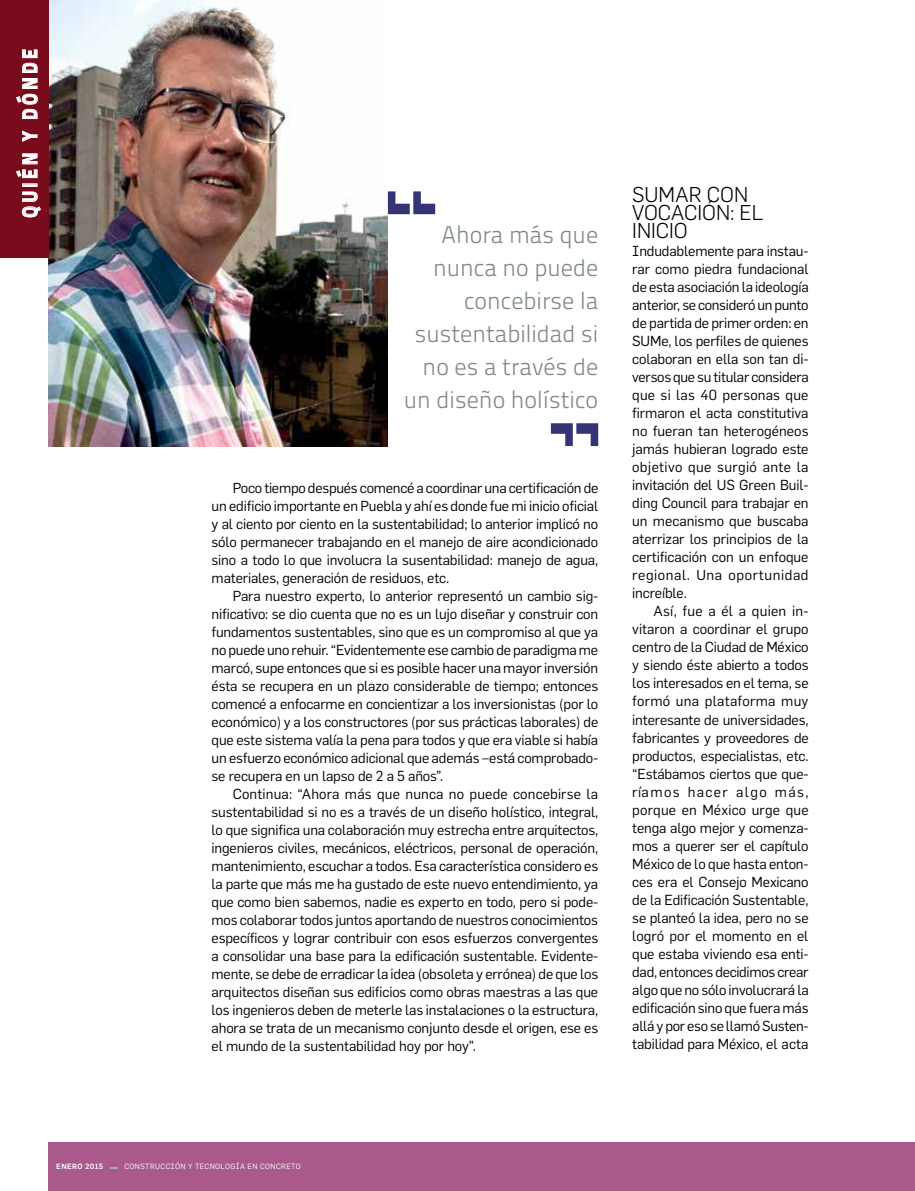
<style>
.page{position:relative;width:915px;height:1191px;background:#fff}
.page>*{position:absolute;margin:0;border:0;box-sizing:border-box;transform-origin:0 0}
.t1{font:300 24px/33px "Titillium Text 22 L";color:#7d878e;text-align:right}
.t2{font:300 21px/18px "Flama";color:#000}
.t3{font:800 21px "Titillium Text 22 L";letter-spacing:.2em;color:#fff;scale:.85 1}
.t4{font:14.25px/18px "Flama";letter-spacing:-.01em;color:#000;text-align:justify}
.t5{font:7.5px "Flama";letter-spacing:.05em;color:#fff}
.t6{font:500 7.5px "Flama";letter-spacing:.05em;color:#fff}
</style>
<div class="page">
<img style="left:49px;top:0;width:339px;height:446px">
<div style="left:49px;top:1142px;width:865px;height:49px;background:#a9598c"></div>
<svg style="left:388px;top:191px;width:47px;height:23px"></svg>
<svg style="left:550px;top:423px;width:48px;height:23px"></svg>
<div style="left:0;top:0;width:49px;height:257px;background:#780c1c"></div>
<svg style="left:22px;top:191px;width:19px;height:26px"></svg>
<svg style="left:16px;top:153px;width:22px;height:25px"></svg>
<svg style="left:22px;top:130px;width:16px;height:12px"></svg>
<svg style="left:16px;top:49px;width:22px;height:70px"></svg>
<svg style="left:110px;top:1167px;width:7px;height:2px"></svg>
<h2 class="t3" style="left:13px;top:217px;width:200px;rotate:-90deg">QUIÉN Y DÓNDE</h2>
<h1 class="t1" style="left:403px;top:217px;width:196px">Ahora más que nunca no puede concebirse la sustentabilidad si no es a través de un diseño holístico</h1>
<p class="t4" style="left:211px;top:479px;width:388px;text-indent:21px">Poco tiempo después comencé a coordinar una certificación de un edificio importante en Puebla y ahí es donde fue mi inicio oficial y al ciento por ciento en la sustentabilidad; lo anterior implicó no sólo permanecer trabajando en el manejo de aire acondicionado sino a todo lo que involucra la susentabilidad: manejo de agua, materiales, generación de residuos, etc.</p>
<p class="t4" style="left:211px;top:587px;width:388px;text-indent:21px">Para nuestro experto, lo anterior representó un cambio sig&shy;nificativo: se dio cuenta que no es un lujo diseñar y construir con fundamentos sustentables, sino que es un compromiso al que ya no puede uno rehuir. “Evidentemente ese cambio de paradigma me marcó, supe entonces que si es posible hacer una mayor inversión ésta se recupera en un plazo considerable de tiempo; entonces comencé a enfocarme en concientizar a los inversionistas (por lo económico) y a los constructores (por sus prácticas laborales) de que este sistema valía la pena para todos y que era viable si había un esfuerzo económico adicional que además –está comprobado&shy;se recupera en un lapso de 2 a 5 años”.</p>
<p class="t4" style="left:211px;top:785px;width:388px;text-indent:21px">Continua: “Ahora más que nunca no puede concebirse la sustentabilidad si no es a través de un diseño holístico, integral, lo que significa una colaboración muy estrecha entre arquitectos, ingenieros civiles, mecánicos, eléctricos, personal de operación, mantenimiento, escuchar a todos. Esa característica considero es la parte que más me ha gustado de este nuevo entendimiento, ya que como bien sabemos, nadie es experto en todo, pero si pode&shy;mos colaborar todos juntos aportando de nuestros conocimientos específicos y lograr contribuir con esos esfuerzos convergentes a consolidar una base para la edificación sustentable. Evidente&shy;mente, se debe de erradicar la idea (obsoleta y errónea) de que los arquitectos diseñan sus edificios como obras maestras a las que los ingenieros deben de meterle las instalaciones o la estructura, ahora se trata de un mecanismo conjunto desde el origen, ese es el mundo de la sustentabilidad hoy por hoy”.</p>
<h2 class="t2" style="left:632px;top:185px;width:133px">SUMAR CON<br>VOCACIÓN: EL<br>INICIO</h2>
<p class="t4" style="left:632px;top:242px;width:178px">Indudablemente para instau&shy;rar como piedra fundacional de esta asociación la ideología anterior, se consideró un punto de partida de primer orden: en SUMe, los perfiles de quienes colaboran en ella son tan di&shy;versos que su titular considera que si las 40 personas que firmaron el acta constitutiva no fueran tan heterogéneos jamás hubieran logrado este objetivo que surgió ante la invitación del US Green Buil&shy;ding Council para trabajar en un mecanismo que buscaba aterrizar los principios de la certificación con un enfoque regional. Una oportunidad increíble.</p>
<p class="t4" style="left:632px;top:602px;width:178px;text-indent:21px">Así, fue a él a quien in&shy;vitaron a coordinar el grupo centro de la Ciudad de México y siendo éste abierto a todos los interesados en el tema, se formó una plataforma muy interesante de universidades, fabricantes y proveedores de productos, especialistas, etc. “Estábamos ciertos que que&shy;ríamos hacer algo más, porque en México urge que tenga algo mejor y comenza&shy;mos a querer ser el capítulo México de lo que hasta enton&shy;ces era el Consejo Mexicano de la Edificación Sustentable, se planteó la idea, pero no se logró por el momento en el que estaba viviendo esa enti&shy;dad, entonces decidimos crear algo que no sólo involucrará la edificación sino que fuera más allá y por eso se llamó Susten&shy;tabilidad para México, el acta</p>
<p class="t6" style="left:56px;top:1161px;width:48px">ENERO 2015</p>
<p class="t5" style="left:124px;top:1162px;width:178px">CONSTRUCCIÓN Y TECNOLOGÍA EN CONCRETO</p>
</div>
